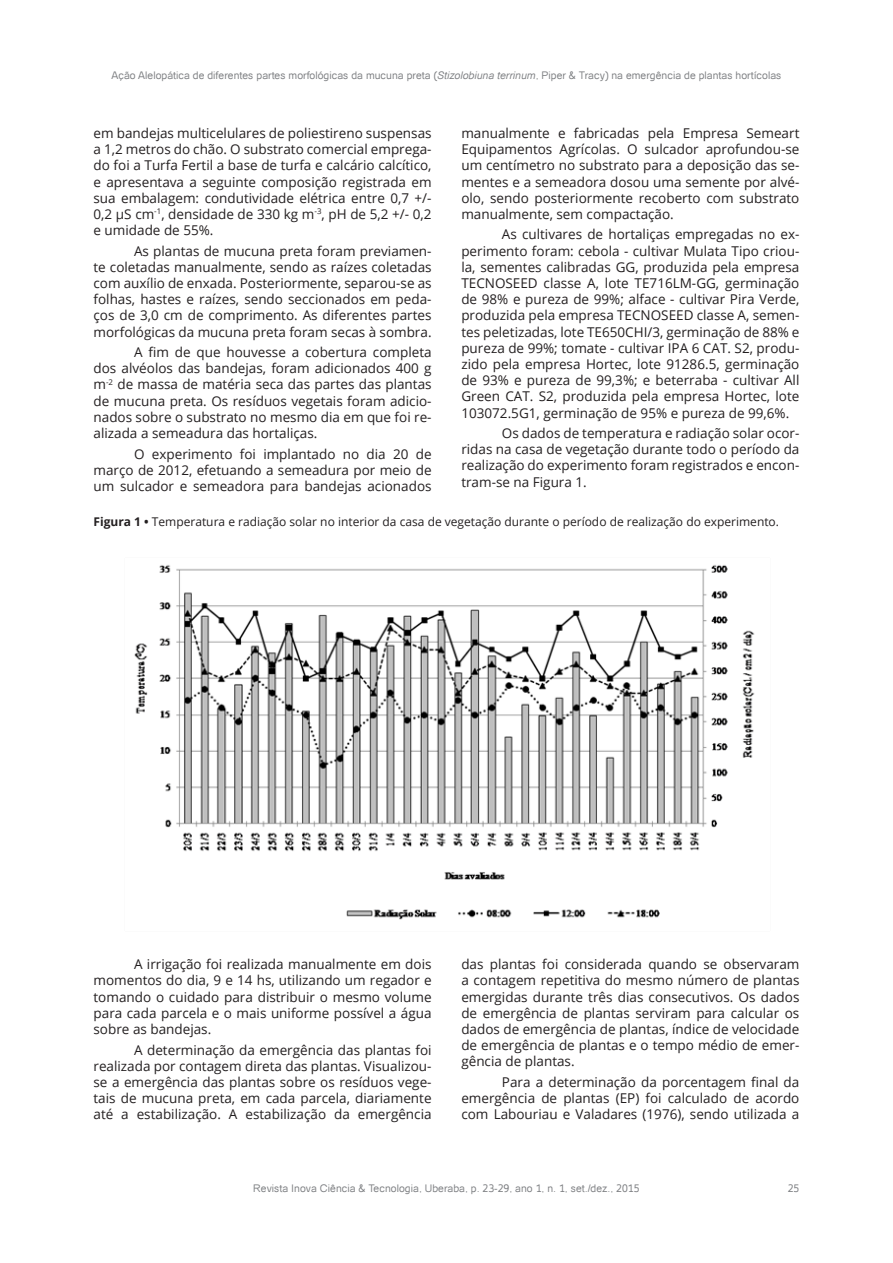
<style>
.page{position:relative;width:893px;height:1263px;background:#fff}
.page>*{position:absolute;margin:0;border:0;box-sizing:border-box;transform-origin:0 0}
.Corpo_do_texto{font:13.5px/16.2px "Open Sans";color:#231f20;text-align:justify}
.Legendas{font:12px "Open Sans";color:#231f20}
.Cabeçalho_e_Rodapé{font:10.5px "Catriel";color:#7c7e81}
.s1{font-style:italic}
.s2{font-weight:700}
</style>
<div class="page">
<img style="left:134px;top:565px;width:621px;height:355px">
<p class="Cabeçalho_e_Rodapé" style="left:112px;top:66px;width:671px">Ação alelopática de diferentes partes morfológicas da mucuna preta (stizolobiun aterrinnum, piper &amp; tracy) na emergência de plantas hortícolas</p>
<p class="Cabeçalho_e_Rodapé" style="left:111px;top:69px;width:671px">Ação Alelopática de diferentes partes morfológicas da mucuna preta (<span class="s1">Stizolobiuna terrinum</span>, Piper &amp; Tracy) na emergência de plantas hortícolas</p>
<p class="Corpo_do_texto" style="left:461px;top:125px;width:340px">manualmente e fabricadas pela Empresa Semeart Equipamentos Agrícolas. O sulcador aprofundou-se um centímetro no substrato para a deposição das se&shy;mentes e a semeadora dosou uma semente por alvé&shy;olo, sendo posteriormente recoberto com substrato manualmente, sem compactação.</p>
<p class="Corpo_do_texto" style="left:461px;top:226px;width:340px;text-indent:40px">As cultivares de hortaliças empregadas no ex&shy;perimento foram: cebola - cultivar Mulata Tipo criou&shy;la, sementes calibradas GG, produzida pela empresa TECNOSEED classe A, lote TE716LM-GG, germinação de 98% e pureza de 99%; alface - cultivar Pira Verde, produzida pela empresa TECNOSEED classe A, semen&shy;tes peletizadas, lote TE650CHI/3, germinação de 88% e pureza de 99%; tomate - cultivar IPA 6 CAT. S2, produ&shy;zido pela empresa Hortec, lote 91286.5, germinação de 93% e pureza de 99,3%; e beterraba - cultivar All Green CAT. S2, produzida pela empresa Hortec, lote 103072.5G1, germinação de 95% e pureza de 99,6%.</p>
<p class="Corpo_do_texto" style="left:461px;top:425px;width:340px;text-indent:40px">Os dados de temperatura e radiação solar ocor&shy;ridas na casa de vegetação durante todo o período da realização do experimento foram registrados e encon&shy;tram-se na Figura 1.</p>
<p class="Legendas" style="left:94px;top:513px;width:687px"><span class="s2">Figura 1 •</span> Temperatura e radiação solar no interior da casa de vegetação durante o período de realização do experimento.</p>
<p class="Corpo_do_texto" style="left:94px;top:125px;width:340px">em bandejas multicelulares de poliestireno suspensas a 1,2 metros do chão. O substrato comercial emprega&shy;do foi a Turfa Fertil a base de turfa e calcário calcítico, e apresentava a seguinte composição registrada em sua embalagem: condutividade elétrica entre 0,7 +/- 0,2 µS cm<sup>-1</sup>, densidade de 330 kg m<sup>-3</sup>, pH de 5,2 +/- 0,2 e umidade de 55%.</p>
<p class="Corpo_do_texto" style="left:94px;top:242px;width:340px;text-indent:40px">As plantas de mucuna preta foram previamen&shy;te coletadas manualmente, sendo as raízes coletadas com auxílio de enxada. Posteriormente, separou-se as folhas, hastes e raízes, sendo seccionados em peda&shy;ços de 3,0 cm de comprimento. As diferentes partes morfológicas da mucuna preta foram secas à sombra.</p>
<p class="Corpo_do_texto" style="left:94px;top:344px;width:340px;text-indent:40px">A fim de que houvesse a cobertura completa dos alvéolos das bandejas, foram adicionados 400 g m<sup>-2</sup> de massa de matéria seca das partes das plantas de mucuna preta. Os resíduos vegetais foram adicio&shy;nados sobre o substrato no mesmo dia em que foi re&shy;alizada a semeadura das hortaliças.</p>
<p class="Corpo_do_texto" style="left:94px;top:445px;width:340px;text-indent:40px">O experimento foi implantado no dia 20 de março de 2012, efetuando a semeadura por meio de um sulcador e semeadora para bandejas acionados</p>
<p class="Corpo_do_texto" style="left:94px;top:956px;width:340px;text-indent:40px">A irrigação foi realizada manualmente em dois momentos do dia, 9 e 14 hs, utilizando um regador e tomando o cuidado para distribuir o mesmo volume para cada parcela e o mais uniforme possível a água sobre as bandejas.</p>
<p class="Corpo_do_texto" style="left:94px;top:1041px;width:340px;text-indent:40px">A determinação da emergência das plantas foi realizada por contagem direta das plantas. Visualizou&shy;se a emergência das plantas sobre os resíduos vege&shy;tais de mucuna preta, em cada parcela, diariamente até a estabilização. A estabilização da emergência</p>
<p class="Corpo_do_texto" style="left:461px;top:956px;width:340px">das plantas foi considerada quando se observaram a contagem repetitiva do mesmo número de plantas emergidas durante três dias consecutivos. Os dados de emergência de plantas serviram para calcular os dados de emergência de plantas, índice de velocidade de emergência de plantas e o tempo médio de emer&shy;gência de plantas.</p>
<p class="Corpo_do_texto" style="left:461px;top:1073px;width:340px;text-indent:40px">Para a determinação da porcentagem final da emergência de plantas (EP) foi calculado de acordo com Labouriau e Valadares (1976), sendo utilizada a</p>
<p class="Cabeçalho_e_Rodapé" style="left:253px;top:1182px;width:388px">Revista Inova Ciência &amp; Tecnologia, Uberaba, p. 23-29, ano 1, n. 1, set./dez., 2015</p>
<p class="Cabeçalho_e_Rodapé" style="left:788px;top:1182px;width:13px">25</p>
</div>
